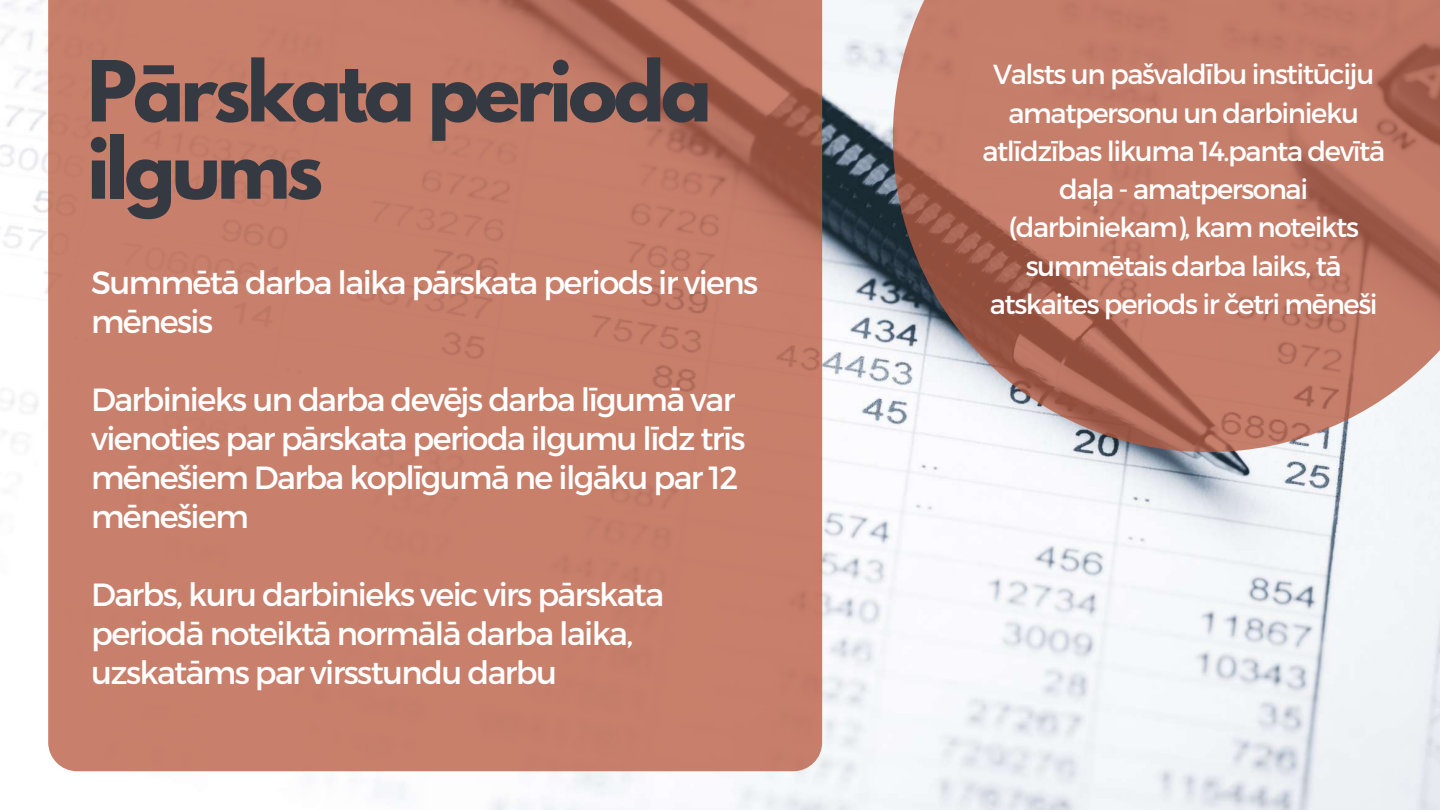
<style>
.page{position:relative;width:1440px;height:810px;background:#fff}
.page>*{position:absolute;margin:0;border:0;box-sizing:border-box;transform-origin:0 0}
.t1{font:700 74.5px/77.2px "League Spartan";letter-spacing:-.05em;color:#353942}
.t2{font:32.1px/39px "Montserrat";letter-spacing:-.05em;color:#fff}
.t3{font:27.5px/38.2px "Montserrat";letter-spacing:-.05em;color:#fff;text-align:center}
</style>
<div class="page">
<img style="left:0;top:0;width:1440px;height:810px">
<svg style="left:893px;top:0;width:547px;height:452px;background:#be8171"></svg>
<div style="left:48px;top:0;width:774px;height:771px;background:#c8806b"></div>
<h1 class="t1" style="left:87px;top:62px;width:626px">Pārskata perioda ilgums</h1>
<p class="t2" style="left:91px;top:261px;width:669px">Summētā darba laika pārskata periods ir viens mēnesis</p>
<p class="t2" style="left:91px;top:378px;width:656px">Darbinieks un darba devējs darba līgumā var vienoties par pārskata perioda ilgumu līdz trīs mēnešiem Darba koplīgumā ne ilgāku par 12 mēnešiem</p>
<p class="t2" style="left:91px;top:573px;width:575px">Darbs, kuru darbinieks veic virs pārskata periodā noteiktā normālā darba laika, uzskatāms par virsstundu darbu</p>
<p class="t3" style="left:982px;top:54px;width:404px">Valsts un pašvaldību institūciju amatpersonu un darbinieku atlīdzības likuma 14.panta devītā daļa - amatpersonai (darbiniekam), kam noteikts summētais darba laiks, tā atskaites periods ir četri mēneši</p>
</div>
